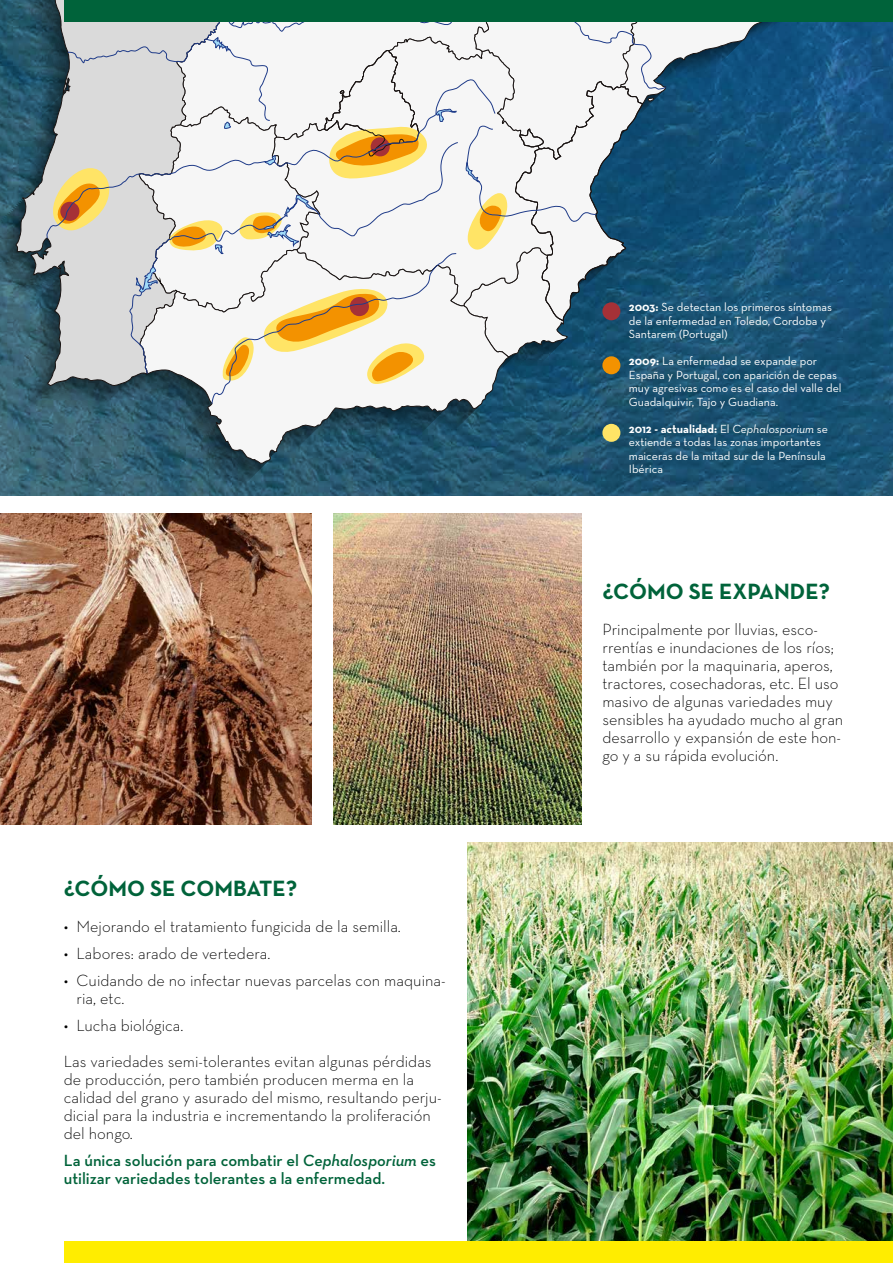
<style>
.page{position:relative;width:893px;height:1263px;background:#fff}
.page>*{position:absolute;margin:0;border:0;box-sizing:border-box;transform-origin:0 0}
.t1{font:700 22.5px "Neutra Text";color:#00633a}
.t2{font:300 16.5px/18px "Neutra Text";color:#000}
.t3{font:600 16.5px/18px "Neutra Text";color:#00633a}
.t4{font:12px/13.5px "Neutra Text";color:#fff}
.s1{font-style:italic}
.s2{font-weight:700}
</style>
<div class="page">
<img style="left:468px;top:842px;width:425px;height:400px">
<img style="left:0;top:21px;width:893px;height:475px">
<svg style="left:16px;top:387px;width:803px;height:78px;background:#255872"></svg>
<svg style="left:139px;top:405px;width:370px;height:60px"></svg>
<svg style="left:15px;top:0;width:31px;height:387px;background:#426776"></svg>
<svg style="left:46px;top:0;width:773px;height:405px"></svg>
<div style="left:64px;top:0;width:829px;height:21px;background:#00633a"></div>
<div style="left:64px;top:1242px;width:829px;height:21px;background:#ffed00"></div>
<img style="left:333px;top:514px;width:248px;height:310px">
<img style="left:0;top:514px;width:312px;height:310px">
<div style="left:602px;top:302px;width:18px;height:18px;background:#a53137;border-radius:50%"></div>
<div style="left:602px;top:424px;width:18px;height:18px;background:#ffe466;border-radius:50%"></div>
<div style="left:602px;top:356px;width:18px;height:18px;background:#f39200;border-radius:50%"></div>
<h1 class="t1" style="left:64px;top:875px;width:235px">¿CÓMO SE COMBATE?</h1>
<p class="t2" style="left:64px;top:917px;width:339px">• Mejorando el tratamiento fungicida de la semilla.</p>
<p class="t2" style="left:64px;top:944px;width:208px">• Labores: arado de vertedera.</p>
<p class="t2" style="left:77px;top:971px;width:371px;text-indent:-13px">• Cuidando de no infectar nuevas parcelas con maquina&shy;ria, etc.</p>
<p class="t2" style="left:64px;top:1007px;width:369px;line-height:36px">• Lucha biológica.<br>Las variedades semi-tolerantes evitan algunas pérdidas</p>
<p class="t2" style="left:64px;top:1070px;width:379px">de producción, pero también producen merma en la calidad del grano y asurado del mismo, resultando perju&shy;dicial para la industria e incrementando la proliferación del hongo.</p>
<p class="t3" style="left:64px;top:1151px;width:374px">La única solución para combatir el <span class="s1">Cephalosporium</span> es utilizar variedades tolerantes a la enfermedad.</p>
<p class="t4" style="left:629px;top:300px;width:205px"><span class="s2">2003:</span> Se detectan los primeros síntomas de la enfermedad en Toledo, Cordoba y<br>Santarem (Portugal)</p>
<p class="t4" style="left:629px;top:354px;width:214px"><span class="s2">2009:</span> La enfermedad se expande por España y Portugal, con aparición de cepas muy agresivas como es el caso del valle del Guadalquivir, Tajo y Guadiana.</p>
<p class="t4" style="left:629px;top:422px;width:201px"><span class="s2">2012 - actualidad:</span> El <span class="s1">Cephalosporium</span> se extiende a todas las zonas importantes maiceras de la mitad sur de la Península<br>Ibérica</p>
<h1 class="t1" style="left:602px;top:578px;width:229px">¿CÓMO SE EXPANDE?</h1>
<p class="t2" style="left:602px;top:620px;width:242px">Principalmente por lluvias, esco&shy;rrentías e inundaciones de los ríos; también por la maquinaria, aperos, tractores, cosechadoras, etc. El uso masivo de algunas variedades muy sensibles ha ayudado mucho al gran desarrollo y expansión de este hon&shy;go y a su rápida evolución.</p>
</div>
